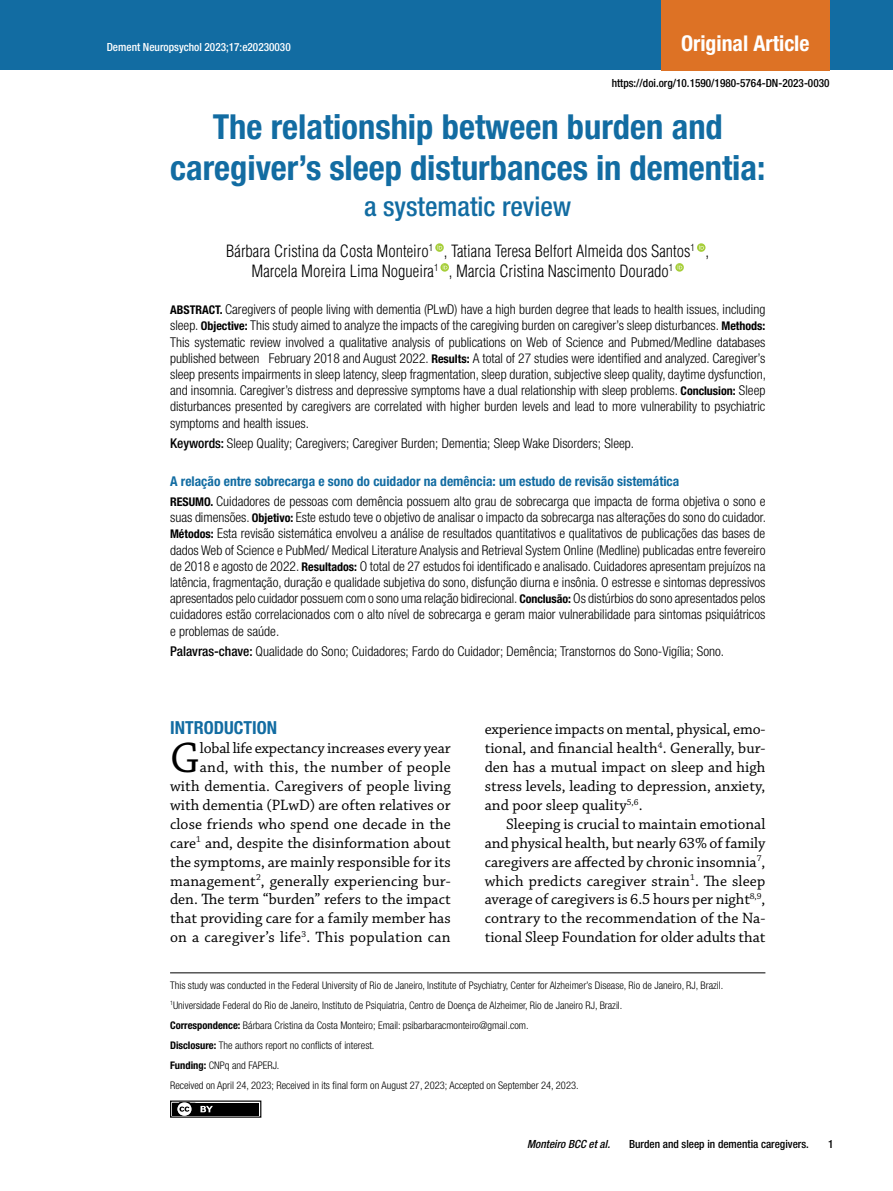
<style>
.page{position:relative;width:893px;height:1191px;background:#fff}
.page>*{position:absolute;margin:0;border:0;box-sizing:border-box;transform-origin:0 0}
.t1{font:44.85px "Chaparral Pro";color:#000}
.t2{font:700 condensed 34.5px/40.5px "Helvetica Neue LT Std";color:#126ca2;text-align:center}
.t3{font:500 condensed 27px "Helvetica Neue LT Std";color:#126ca2}
.t4{font:700 condensed 21.75px "Helvetica Neue LT Std";color:#fff}
.t5{font:700 condensed 18px "Helvetica Neue LT Std";color:#126ca2}
.t6{font:300 condensed 16.5px/19.8px "Helvetica LT Std";color:#000}
.t7{font:15.75px/18.9px "Chaparral Pro";color:#000;text-align:justify}
.t8{font:300 condensed 13.5px/16.2px "Helvetica Neue LT Std";color:#000;text-align:justify}
.t9{font:500 condensed 11.25px "Helvetica Neue LT Std";color:#000}
.t10{font:500 condensed 11.25px "Helvetica Neue LT Std";color:#fff}
.t11{font:italic 500 condensed 11.25px "Helvetica Neue LT Std";color:#000}
.t12{font:300 condensed 10.5px/20px "Helvetica Neue LT Std";color:#000}
.s1{font-weight:700;font-size:12px}
.s2{font-weight:500}
.s3{font-weight:700;color:#126ca2}
.s4{font-weight:700}
</style>
<div class="page">
<div style="left:0;top:0;width:893px;height:70px;background:#126ca2"></div>
<div style="left:661px;top:0;width:168px;height:70px;background:#dd7225"></div>
<div style="left:170px;top:1100px;width:91px;height:17px;border:1px solid #000"></div>
<div style="left:172px;top:1102px;width:87px;height:13px;background:#000"></div>
<svg style="left:172px;top:1102px;width:41px;height:13px"></svg>
<svg style="left:435px;top:243px;width:9px;height:9px"></svg>
<svg style="left:438px;top:245px;width:4px;height:4px"></svg>
<svg style="left:697px;top:243px;width:8px;height:9px"></svg>
<svg style="left:699px;top:245px;width:5px;height:4px"></svg>
<svg style="left:440px;top:263px;width:9px;height:9px"></svg>
<svg style="left:443px;top:265px;width:4px;height:4px"></svg>
<svg style="left:675px;top:263px;width:9px;height:9px"></svg>
<svg style="left:678px;top:265px;width:4px;height:4px"></svg>
<hr style="left:170px;top:972px;width:595px;height:1px;background:#000">
<p class="t10" style="left:107px;top:41px;width:186px">Dement Neuropsychol 2023;17:e20230030</p>
<h3 class="t4" style="left:681px;top:31px;width:130px">Original Article</h3>
<p class="t9" style="left:612px;top:76px;width:219px">https://doi.org/10.1590/1980-5764-DN-2023-0030</p>
<h2 class="t2" style="left:170px;top:106px;width:597px">The relationship between burden and caregiver’s sleep disturbances in dementia:</h2>
<h3 class="t3" style="left:364px;top:190px;width:209px">a systematic review</h3>
<p class="t6" style="left:252px;top:241px;width:459px;text-indent:-25px">Bárbara Cristina da Costa Monteiro<sup>1</sup> , Tatiana Teresa Belfort Almeida dos Santos<sup>1</sup> ,<br>Marcela Moreira Lima Nogueira<sup>1</sup> , Marcia Cristina Nascimento Dourado<sup>1</sup></p>
<p class="t8" style="left:170px;top:301px;width:597px"><span class="s1">ABSTRACT.</span> Caregivers of people living with dementia (PLwD) have a high burden degree that leads to health issues, including sleep. <span class="s1">Objective:</span> This study aimed to analyze the impacts of the caregiving burden on caregiver’s sleep disturbances. <span class="s1">Methods:<br></span>This systematic review involved a qualitative analysis of publications on Web of Science and Pubmed/Medline databases published between February 2018 and August 2022. <span class="s1">Results:</span> A total of 27 studies were identified and analyzed. Caregiver’s sleep presents impairments in sleep latency, sleep fragmentation, sleep duration, subjective sleep quality, daytime dysfunction, and insomnia. Caregiver’s distress and depressive symptoms have a dual relationship with sleep problems. <span class="s1">Conclusion:</span> Sleep disturbances presented by caregivers are correlated with higher burden levels and lead to more vulnerability to psychiatric symptoms and health issues.</p>
<p class="t8" style="left:170px;top:435px;width:465px"><span class="s2">Keywords:</span> Sleep Quality; Caregivers; Caregiver Burden; Dementia; Sleep Wake Disorders; Sleep.</p>
<p class="t8" style="left:170px;top:470px;width:597px;line-height:20.4px"><span class="s3">A relação entre sobrecarga e sono do cuidador na demência: um estudo de revisão sistemática<br></span><span class="s1">RESUMO.</span> Cuidadores de pessoas com demência possuem alto grau de sobrecarga que impacta de forma objetiva o sono e</p>
<p class="t8" style="left:170px;top:509px;width:597px">suas dimensões. <span class="s1">Objetivo:</span> Este estudo teve o objetivo de analisar o impacto da sobrecarga nas alterações do sono do cuidador.<br><span class="s1">Métodos:</span> Esta revisão sistemática envolveu a análise de resultados quantitativos e qualitativos de publicações das bases de dados Web of Science e PubMed/ Medical Literature Analysis and Retrieval System Online (Medline) publicadas entre fevereiro de 2018 e agosto de 2022. <span class="s1">Resultados:</span> O total de 27 estudos foi identificado e analisado. Cuidadores apresentam prejuízos na latência, fragmentação, duração e qualidade subjetiva do sono, disfunção diurna e insônia. O estresse e sintomas depressivos apresentados pelo cuidador possuem com o sono uma relação bidirecional. <span class="s1">Conclusão:</span> Os distúrbios do sono apresentados pelos cuidadores estão correlacionados com o alto nível de sobrecarga e geram maior vulnerabilidade para sintomas psiquiátricos e problemas de saúde.</p>
<p class="t8" style="left:170px;top:643px;width:555px"><span class="s2">Palavras-chave:</span> Qualidade do Sono; Cuidadores; Fardo do Cuidador; Demência; Transtornos do Sono-Vigília; Sono.</p>
<h3 class="t5" style="left:170px;top:717px;width:108px">INTRODUCTION</h3>
<h1 class="t1" style="left:170px;top:733px;width:31px">G</h1>
<p class="t7" style="left:485px;top:720px;width:282px">experience impacts on mental, physical, emo&shy;tional, and financial health<sup>4</sup>. Generally, bur&shy;den has a mutual impact on sleep and high stress levels, leading to depression, anxiety, and poor sleep quality<sup>5,6</sup>.</p>
<p class="t7" style="left:485px;top:815px;width:282px;text-indent:21px">Sleeping is crucial to maintain emotional and physical health, but nearly 63% of family caregivers are affected by chronic insomnia<sup>7</sup>, which predicts caregiver strain<sup>1</sup>. The sleep average of caregivers is 6.5 hours per night<sup>8,9</sup>, contrary to the recommendation of the Na&shy;tional Sleep Foundation for older adults that</p>
<p class="t12" style="left:170px;top:975px;width:555px">This study was conducted in the Federal University of Rio de Janeiro, Institute of Psychiatry, Center for Alzheimer’s Disease, Rio de Janeiro, RJ, Brazil.<br><sup>1</sup>Universidade Federal do Rio de Janeiro, Instituto de Psiquiatria, Centro de Doença de Alzheimer, Rio de Janeiro RJ, Brazil.<br><span class="s4">Correspondence:</span> Bárbara Cristina da Costa Monteiro; Email: psibarbaracmonteiro@gmail.com.<br><span class="s4">Disclosure:</span> The authors report no conflicts of interest.<br><span class="s4">Funding:</span> CNPq and FAPERJ.<br>Received on April 24, 2023; Received in its final form on August 27, 2023; Accepted on September 24, 2023.</p>
<p class="t7" style="left:170px;top:739px;width:282px;text-align:right">lobal life expectancy increases every year and, with this, the number of people with dementia. Caregivers of people living with dementia (PLwD) are often relatives or close friends who spend one decade in the care<sup>1</sup> and, despite the disinformation about the symptoms, are mainly responsible for its management<sup>2</sup>, generally experiencing bur&shy;den. The term “burden” refers to the impact that providing care for a family member has on a caregiver’s life<sup>3</sup>. This population can</p>
<p class="t11" style="left:527px;top:1137px;width:84px">Monteiro BCC et al.</p>
<p class="t9" style="left:629px;top:1137px;width:181px">Burden and sleep in dementia caregivers.</p>
<p class="t9" style="left:828px;top:1137px;width:7px">1</p>
</div>
